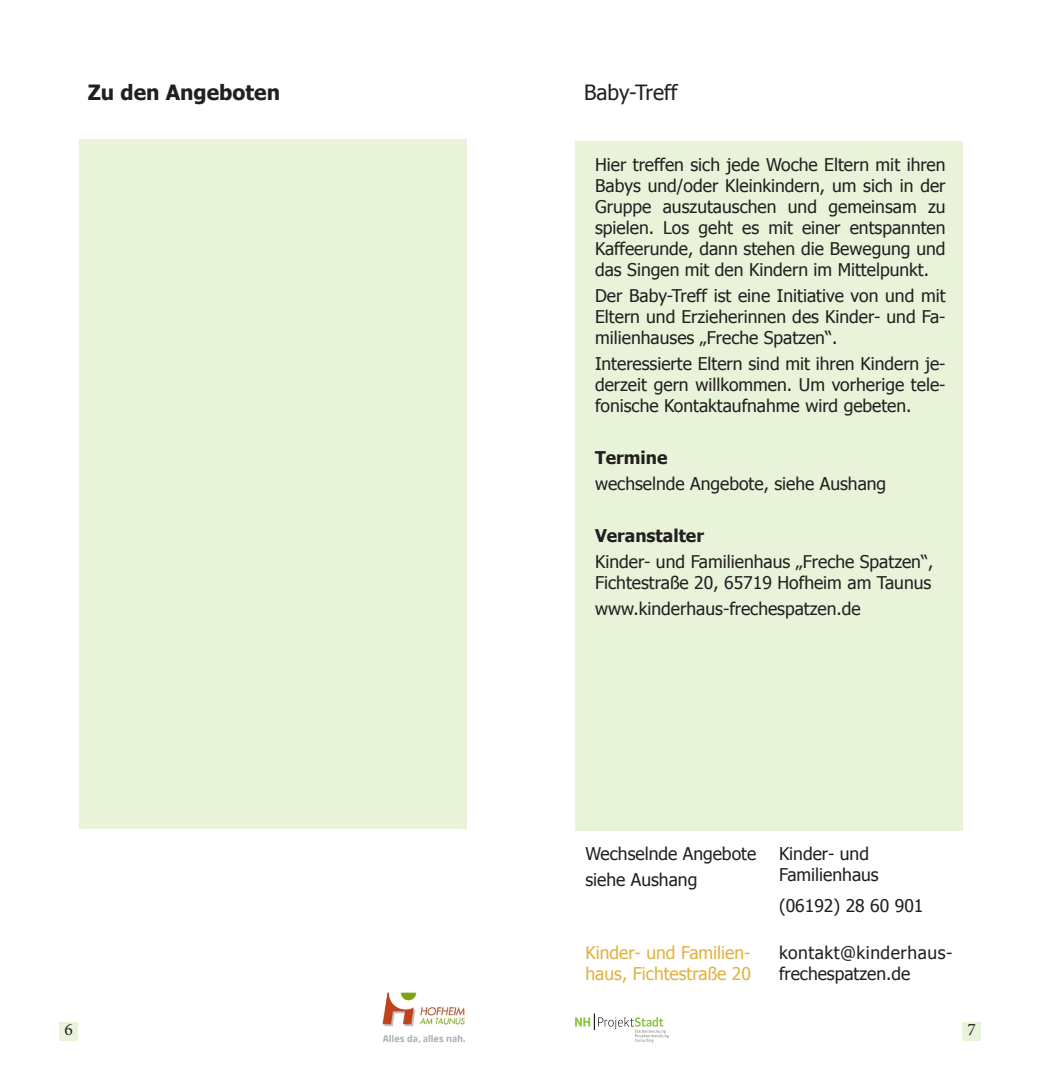
<style>
.page{position:relative;width:1042px;height:1072px;background:#fff}
.page>*{position:absolute;margin:0;border:0;box-sizing:border-box;transform-origin:0 0}
.t1{font:700 21px "Tahoma";color:#231f20}
.t2{font:21px "Tahoma";color:#231f20}
.t3{font:17.5px/21px "Tahoma";color:#231f20;text-align:justify}
.t4{font:17.5px/21px "Tahoma";color:#e1b13f}
.t5{font:17.5px/21px "Tahoma";letter-spacing:.025em;color:#231f20}
.t6{font:700 17.5px "Tahoma";color:#231f20}
.t7{font:17.5px "Minion Pro";color:#231f20}
</style>
<div class="page">
<div style="left:962px;top:1022px;width:19px;height:18px;background:#e8f3d9"></div>
<div style="left:60px;top:1022px;width:18px;height:18px;background:#e8f3d9"></div>
<div style="left:79px;top:139px;width:387px;height:689px;background:#e8f3d9"></div>
<div style="left:575px;top:141px;width:387px;height:689px;background:#e8f3d9"></div>
<svg style="left:575px;top:1013px;width:94px;height:29px"></svg>
<img style="left:382px;top:992px;width:82px;height:50px">
<p class="t1" style="left:88px;top:78px;width:194px">Zu den Angeboten</p>
<p class="t2" style="left:584px;top:79px;width:95px">Baby-Treff</p>
<p class="t3" style="left:595px;top:153px;width:352px">Hier treffen sich jede Woche Eltern mit ihren Babys und/oder Kleinkindern, um sich in der Gruppe auszutauschen und gemeinsam zu spielen. Los geht es mit einer entspannten Kaffeerunde, dann stehen die Bewegung und das Singen mit den Kindern im Mittelpunkt.</p>
<p class="t3" style="left:595px;top:284px;width:352px">Der Baby-Treff ist eine Initiative von und mit Eltern und Erzieherinnen des Kinder- und Fa&shy;milienhauses „Freche Spatzen“.</p>
<p class="t3" style="left:595px;top:352px;width:352px">Interessierte Eltern sind mit ihren Kindern je&shy;derzeit gern willkommen. Um vorherige tele&shy;fonische Kontaktaufnahme wird gebeten.</p>
<p class="t6" style="left:595px;top:445px;width:74px">Termine</p>
<p class="t3" style="left:595px;top:472px;width:293px">wechselnde Angebote, siehe Aushang</p>
<p class="t6" style="left:595px;top:523px;width:110px">Veranstalter</p>
<p class="t3" style="left:595px;top:550px;width:340px">Kinder- und Familienhaus „Freche Spatzen“,<br>Fichtestraße 20, 65719 Hofheim am Taunus</p>
<p class="t3" style="left:595px;top:597px;width:267px">www.kinderhaus-frechespatzen.de</p>
<p class="t3" style="left:585px;top:842px;width:172px">Wechselnde Angebote</p>
<p class="t3" style="left:585px;top:867px;width:113px">siehe Aushang</p>
<p class="t4" style="left:585px;top:940px;width:167px">Kinder- und Familien&shy;haus, Fichtestraße 20</p>
<p class="t3" style="left:779px;top:842px;width:101px">Kinder- und<br>Familienhaus</p>
<p class="t3" style="left:779px;top:893px;width:146px">(06192) 28 60 901</p>
<p class="t5" style="left:779px;top:940px;width:175px">kontakt@kinderhaus&shy;frechespatzen.de</p>
<p class="t7" style="left:64px;top:1017px;width:10px">6</p>
<p class="t7" style="left:967px;top:1017px;width:10px">7</p>
</div>
